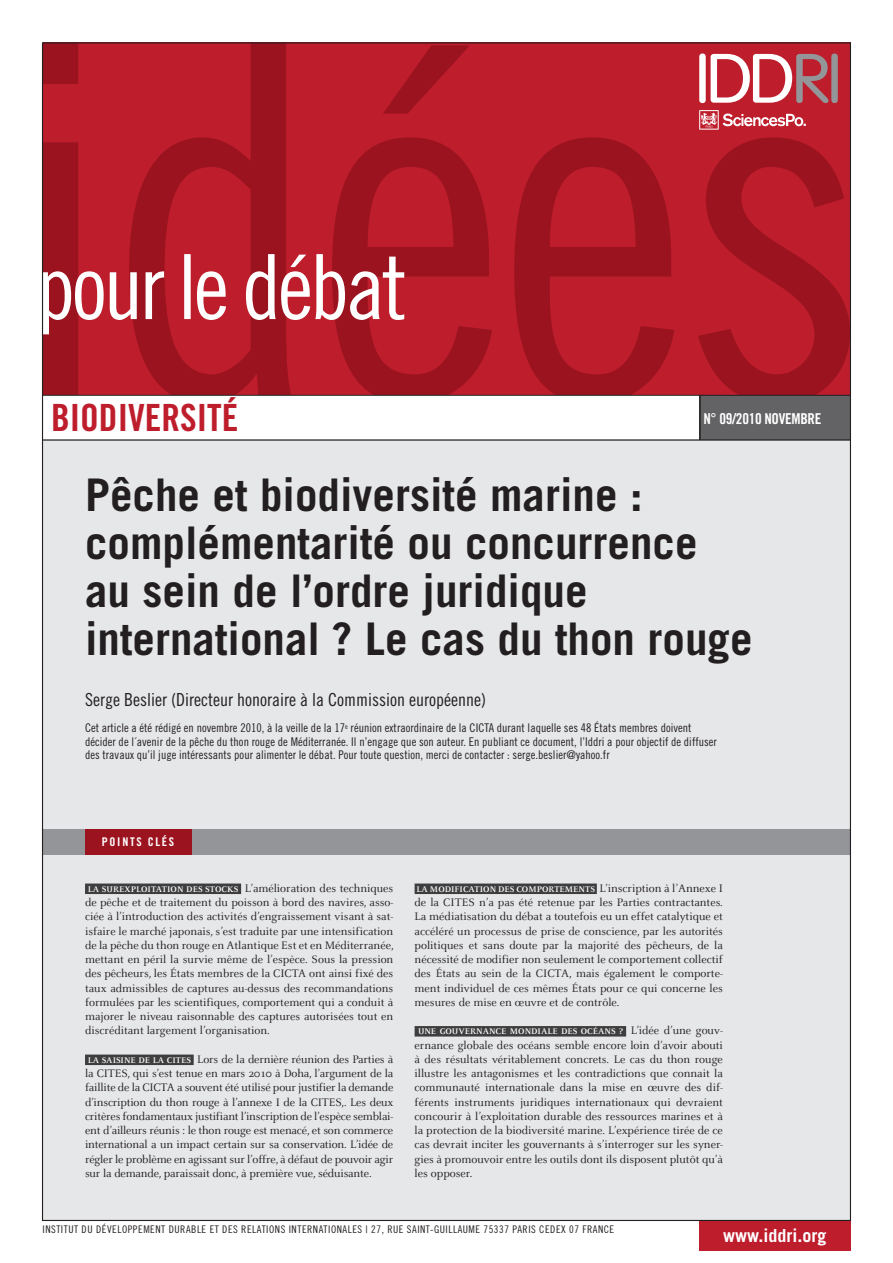
<style>
.page{position:relative;width:893px;height:1263px;background:#fff}
.page>*{position:absolute;margin:0;border:0;box-sizing:border-box;transform-origin:0 0}
.t1{font:700 45px/48px "Trade Gothic";color:#231f20}
.t2{font:37.5px "Trade Gothic Bold Cond Twenty";color:#be1d2c}
.t3{font:18px "Trade Gothic Cond Eighteen";color:#231f20}
.t4{font:700 18px "Trade Gothic";color:#fff}
.t5{font:15px "Trade Gothic Bold Cond Twenty";letter-spacing:-.02em;color:#fff}
.t6{font:12px/14.2px "Celeste";color:#231f20;text-align:justify}
.t7{font:12px/13.5px "Trade Gothic Cond Eighteen";letter-spacing:.005em;color:#231f20}
.t8{font:12px "Trade Gothic Bold Cond Twenty";letter-spacing:.14em;color:#fff}
.t9{font:10.5px "Trade Gothic Cond Eighteen";letter-spacing:.05em;color:#231f20}
.t10{font:700 9px "Celeste";color:#fff}
.s1{font-weight:700;font-size:9px;color:#fff}
.s2{font-weight:400;font-size:12px;color:#231f20}
</style>
<div class="page">
<svg style="left:44px;top:44px;width:805px;height:351px;background:#b21927"></svg>
<svg style="left:699px;top:110px;width:107px;height:20px;background:#d05d68"></svg>
<div style="left:699px;top:54px;width:7px;height:49px;background:#fff;border-radius:3px"></div>
<svg style="left:711px;top:54px;width:117px;height:49px"></svg>
<div style="left:831px;top:54px;width:7px;height:49px;background:#939598;border-radius:3px"></div>
<svg style="left:44px;top:254px;width:360px;height:80px"></svg>
<div style="left:699px;top:395px;width:151px;height:45px;background:#636366"></div>
<hr style="left:43px;top:395px;width:807px;height:1px;background:#231f20">
<hr style="left:699px;top:395px;width:2px;height:45px;background:#231f20">
<div style="left:699px;top:1216px;width:151px;height:34px;background:#be1d2c"></div>
<div style="left:43px;top:440px;width:808px;height:780px;background:#e6e7e9"></div>
<div style="left:85px;top:883px;width:156px;height:11px;background:#3e3e3f"></div>
<div style="left:85px;top:1054px;width:109px;height:11px;background:#3e3e3f"></div>
<div style="left:415px;top:883px;width:182px;height:11px;background:#3e3e3f"></div>
<div style="left:415px;top:1026px;width:211px;height:10px;background:#3e3e3f"></div>
<div style="left:43px;top:829px;width:807px;height:25px;background:#939598"></div>
<div style="left:85px;top:829px;width:106px;height:25px;background:#9c1320"></div>
<hr style="left:43px;top:440px;width:807px;height:1px;background:#231f20">
<h2 class="t2" style="left:51px;top:404px;width:189px">BIODIVERSITÉ</h2>
<p class="t5" style="left:703px;top:413px;width:120px">N° 09/2010 NOVEMBRE</p>
<h1 class="t1" style="left:85px;top:475px;width:669px">Pêche et biodiversité marine : complémentarité ou concurrence au sein de l’ordre juridique international ? Le cas du thon rouge</h1>
<h3 class="t3" style="left:85px;top:693px;width:402px">Serge Beslier (Directeur honoraire à la Commission européenne)</h3>
<p class="t7" style="left:85px;top:722px;width:633px">Cet article a été rédigé en novembre 2010, à la veille de la 17<sup>e</sup> réunion extraordinaire de la CICTA durant laquelle ses 48 États membres doivent décider de l´avenir de la pêche du thon rouge de Méditerranée. Il n’engage que son auteur. En publiant ce document, l’Iddri a pour objectif de diffuser des travaux qu’il juge intéressants pour alimenter le débat. Pour toute question, merci de contacter : serge.beslier@yahoo.fr</p>
<p class="t8" style="left:102px;top:838px;width:74px">POINTS CLÉS</p>
<p class="t6" style="left:85px;top:882px;width:310px"><span class="s1">LA SUREXPLOITATION DES STOCKS</span> L’amélioration des techniques de pêche et de traitement du poisson à bord des navires, asso&shy;ciée à l’introduction des activités d’engraissement visant à sat&shy;isfaire le marché japonais, s’est traduite par une intensification de la pêche du thon rouge en Atlantique Est et en Méditerranée, mettant en péril la survie même de l’espèce. Sous la pression des pêcheurs, les États membres de la CICTA ont ainsi fixé des taux admissibles de captures au-dessus des recommandations formulées par les scientifiques, comportement qui a conduit à majorer le niveau raisonnable des captures autorisées tout en discréditant largement l’organisation.</p>
<p class="t6" style="left:85px;top:1053px;width:310px"><span class="s1">LA SAISINE DE LA CITES</span> Lors de la dernière réunion des Parties à la CITES, qui s’est tenue en mars 2010 à Doha, l’argument de la faillite de la CICTA a souvent été utilisé pour justifier la demande d’inscription du thon rouge à l’annexe I de la CITES,. Les deux critères fondamentaux justifiant l’inscription de l’espèce semblai&shy;ent d’ailleurs réunis : le thon rouge est menacé, et son commerce international a un impact certain sur sa conservation. L’idée de régler le problème en agissant sur l’offre, à défaut de pouvoir agir sur la demande, paraissait donc, à première vue, séduisante.</p>
<p class="t10" style="left:417px;top:885px;width:308px">LA MODIFICATION DES COMPORTEMENTS <span class="s2">L’inscription à l’Annexe I</span></p>
<p class="t6" style="left:415px;top:896px;width:310px">de la CITES n’a pas été retenue par les Parties contractantes.<br>La médiatisation du débat a toutefois eu un effet catalytique et accéléré un processus de prise de conscience, par les autorités politiques et sans doute par la majorité des pêcheurs, de la nécessité de modifier non seulement le comportement collectif des États au sein de la CICTA, mais également le comporte&shy;ment individuel de ces mêmes États pour ce qui concerne les mesures de mise en œuvre et de contrôle.</p>
<p class="t10" style="left:418px;top:1028px;width:306px">UNE GOUVERNANCE MONDIALE DES OCÉANS ? <span class="s2">L’idée d’une gouv-</span></p>
<p class="t6" style="left:415px;top:1039px;width:310px">ernance globale des océans semble encore loin d’avoir abouti à des résultats véritablement concrets. Le cas du thon rouge illustre les antagonismes et les contradictions que connait la communauté internationale dans la mise en œuvre des dif&shy;férents instruments juridiques internationaux qui devraient concourir à l’exploitation durable des ressources marines et à la protection de la biodiversité marine. L’expérience tirée de ce cas devrait inciter les gouvernants à s’interroger sur les syner&shy;gies à promouvoir entre les outils dont ils disposent plutôt qu’à les opposer.</p>
<p class="t9" style="left:43px;top:1225px;width:573px">INSTITUT DU DÉVELOPPEMENT DURABLE ET DES RELATIONS INTERNATIONALES | 27, RUE SAINT-GUILLAUME 75337 PARIS CEDEX 07 FRANCE</p>
<h3 class="t4" style="left:723px;top:1229px;width:105px">www.iddri.org</h3>
</div>
